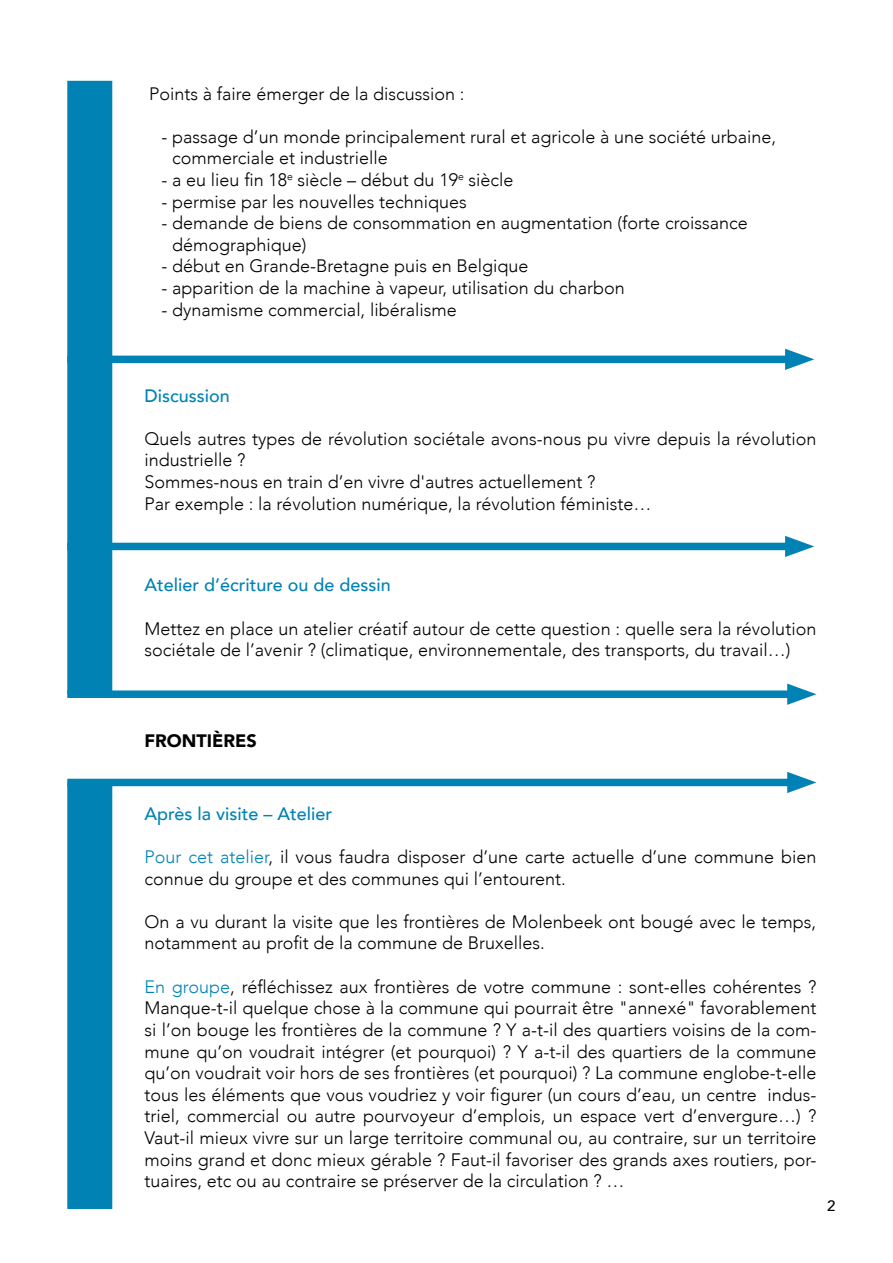
<style>
.page{position:relative;width:893px;height:1263px;background:#fff}
.page>*{position:absolute;margin:0;border:0;box-sizing:border-box;transform-origin:0 0}
.t1{font:300 18px/21.6px "Avenir";color:#000}
.t2{font:500 18px "Avenir";color:#0083b4}
.t3{font:900 18px "Avenir";color:#000}
.t4{font:500 15px "Avenir";color:#000}
.s1{color:#0083b4}
</style>
<div class="page">
<div style="left:67px;top:81px;width:45px;height:613px;background:#0083b4"></div>
<div style="left:67px;top:356px;width:730px;height:7px;background:#0083b4"></div>
<svg style="left:785px;top:349px;width:29px;height:21px"></svg>
<div style="left:67px;top:543px;width:730px;height:7px;background:#0083b4"></div>
<svg style="left:785px;top:536px;width:29px;height:21px"></svg>
<div style="left:67px;top:690px;width:732px;height:8px;background:#0083b4"></div>
<svg style="left:787px;top:684px;width:29px;height:21px"></svg>
<div style="left:67px;top:779px;width:732px;height:7px;background:#0083b4"></div>
<svg style="left:787px;top:772px;width:29px;height:21px"></svg>
<div style="left:67px;top:782px;width:45px;height:427px;background:#0083b4"></div>
<p class="t1" style="left:149px;top:83px;width:317px">Points à faire émerger de la discussion :</p>
<p class="t1" style="left:172px;top:126px;width:605px;text-indent:-11px">- passage d’un monde principalement rural et agricole à une société urbaine, commerciale et industrielle</p>
<p class="t1" style="left:162px;top:169px;width:353px">- a eu lieu fin 18<sup>e</sup> siècle – début du 19<sup>e</sup> siècle</p>
<p class="t1" style="left:162px;top:191px;width:307px">- permise par les nouvelles techniques</p>
<p class="t1" style="left:172px;top:212px;width:577px;text-indent:-11px">- demande de biens de consommation en augmentation (forte croissance démographique)</p>
<p class="t1" style="left:162px;top:255px;width:368px">- début en Grande-Bretagne puis en Belgique</p>
<p class="t1" style="left:162px;top:277px;width:465px">- apparition de la machine à vapeur, utilisation du charbon</p>
<p class="t1" style="left:162px;top:299px;width:297px">- dynamisme commercial, libéralisme</p>
<p class="t2" style="left:145px;top:380px;width:87px">Discussion</p>
<p class="t1" style="left:145px;top:428px;width:673px">Quels autres types de révolution sociétale avons-nous pu vivre depuis la révolution industrielle ?<br>Sommes-nous en train d’en vivre d'autres actuellement ?<br>Par exemple : la révolution numérique, la révolution féministe…</p>
<p class="t2" style="left:145px;top:570px;width:248px">Atelier d’écriture ou de dessin</p>
<p class="t1" style="left:145px;top:618px;width:673px">Mettez en place un atelier créatif autour de cette question : quelle sera la révolution sociétale de l’avenir ? (climatique, environnementale, des transports, du travail…)</p>
<p class="t3" style="left:145px;top:725px;width:114px">FRONTIÈRES</p>
<p class="t2" style="left:145px;top:798px;width:189px">Après la visite – Atelier</p>
<p class="t1" style="left:145px;top:846px;width:673px"><span class="s1">Pour cet atelier</span>, il vous faudra disposer d’une carte actuelle d’une commune bien connue du groupe et des communes qui l’entourent.</p>
<p class="t1" style="left:145px;top:911px;width:673px">On a vu durant la visite que les frontières de Molenbeek ont bougé avec le temps, notamment au profit de la commune de Bruxelles.</p>
<p class="t1" style="left:145px;top:976px;width:673px;text-align:justify"><span class="s1">En groupe</span>, réfléchissez aux frontières de votre commune : sont-elles cohérentes ?<br>Manque-t-il quelque chose à la commune qui pourrait être "annexé" favorablement si l’on bouge les frontières de la commune ? Y a-t-il des quartiers voisins de la com&shy;mune qu’on voudrait intégrer (et pourquoi) ? Y a-t-il des quartiers de la commune qu’on voudrait voir hors de ses frontières (et pourquoi) ? La commune englobe-t-elle tous les éléments que vous voudriez y voir figurer (un cours d’eau, un centre indus&shy;triel, commercial ou autre pourvoyeur d’emplois, un espace vert d’envergure…) ?<br>Vaut-il mieux vivre sur un large territoire communal ou, au contraire, sur un territoire moins grand et donc mieux gérable ? Faut-il favoriser des grands axes routiers, por&shy;tuaires, etc ou au contraire se préserver de la circulation ? …</p>
<p class="t4" style="left:827px;top:1193px;width:10px">2</p>
</div>
